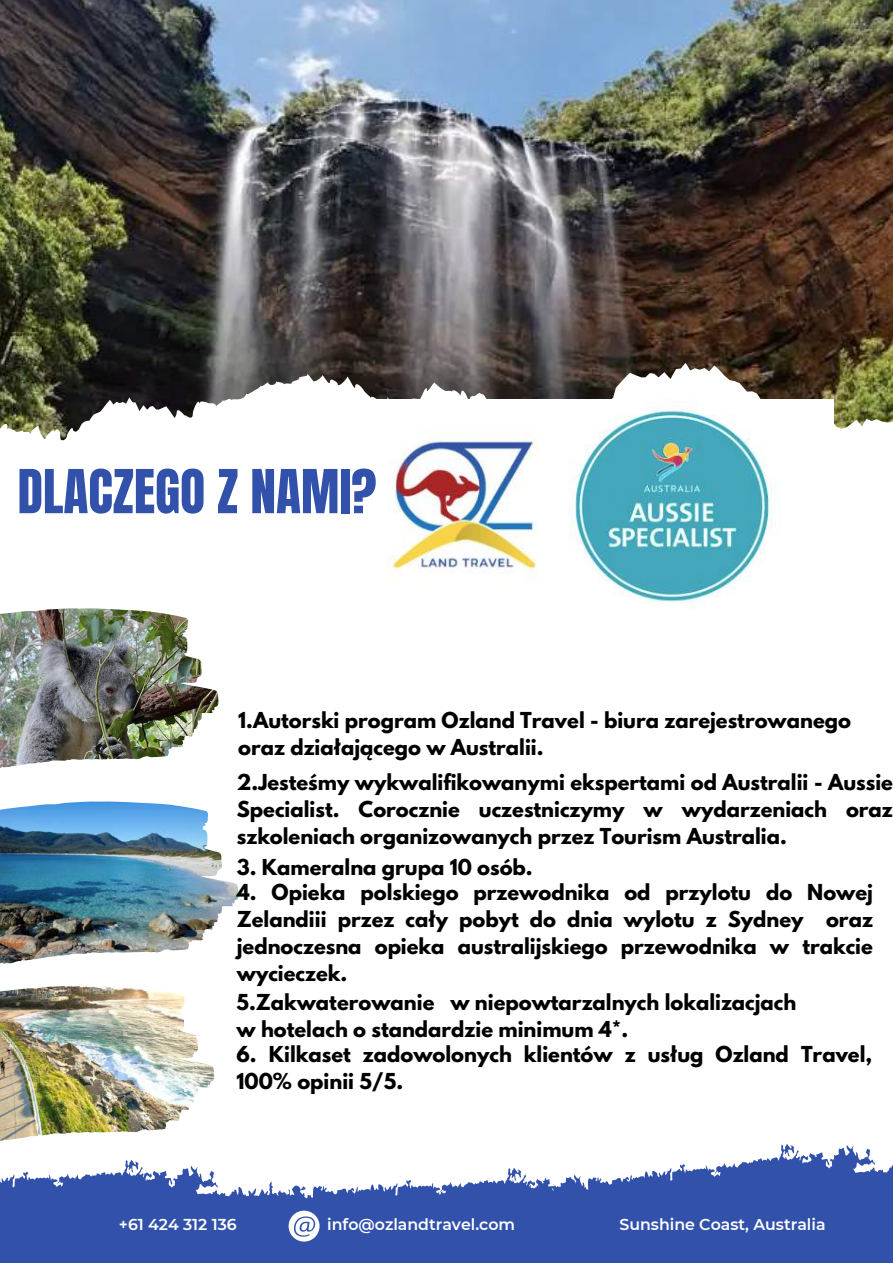
<style>
.page{position:relative;width:893px;height:1263px;background:#fff}
.page>*{position:absolute;margin:0;border:0;box-sizing:border-box;transform-origin:0 0}
.t1{font:51.53px "Anton";color:#3251ab}
.t2{font:700 19.5px/27.3px "League Spartan";color:#000}
.t3{font:600 15.75px "Montserrat";color:#fff}
</style>
<div class="page">
<img style="left:0;top:0;width:893px;height:342px">
<svg style="left:0;top:342px;width:893px;height:21px;background:#433c32"></svg>
<img style="left:0;top:363px;width:893px;height:78px">
<img style="left:0;top:608px;width:218px;height:160px">
<img style="left:0;top:986px;width:214px;height:155px">
<svg style="left:607px;top:1144px;width:286px;height:119px;fill:#3251ab"></svg>
<svg style="left:0;top:1160px;width:607px;height:103px;fill:#3251ab"></svg>
<svg style="left:289px;top:1210px;width:30px;height:31px"></svg>
<img style="left:0;top:801px;width:238px;height:163px">
<img style="left:327px;top:400px;width:506px;height:208px">
<h1 class="t1" style="left:18px;top:454px;width:360px">DLACZEGO Z NAMI?</h1>
<p class="t2" style="left:238px;top:709px;width:614px;line-height:27px">1.Autorski program Ozland Travel - biura zarejestrowanego oraz działającego w Australii.</p>
<p class="t2" style="left:237px;top:771px;width:657px;line-height:27px;text-align:justify">2.Jesteśmy wykwalifikowanymi ekspertami od Australii - Aussie Specialist. Corocznie uczestniczymy w wydarzeniach oraz szkoleniach organizowanych przez Tourism Australia.</p>
<p class="t2" style="left:237px;top:856px;width:297px">3. Kameralna grupa 10 osób.</p>
<p class="t2" style="left:236px;top:881px;width:638px">4. Opieka polskiego przewodnika od przylotu do Nowej Zelandiii przez cały pobyt do dnia wylotu z Sydney oraz jednoczesna opieka australijskiego przewodnika w trakcie wycieczek.<br>5.Zakwaterowanie w niepowtarzalnych lokalizacjach<br>w hotelach o standardzie minimum 4*.</p>
<p class="t2" style="left:236px;top:1043px;width:637px;line-height:27px">6. Kilkaset zadowolonych klientów z usług Ozland Travel,<br>100% opinii 5/5.</p>
<p class="t3" style="left:119px;top:1215px;width:120px">+61 424 312 136</p>
<p class="t3" style="left:327px;top:1215px;width:189px">info@ozlandtravel.com</p>
<p class="t3" style="left:619px;top:1215px;width:207px">Sunshine Coast, Australia</p>
</div>
